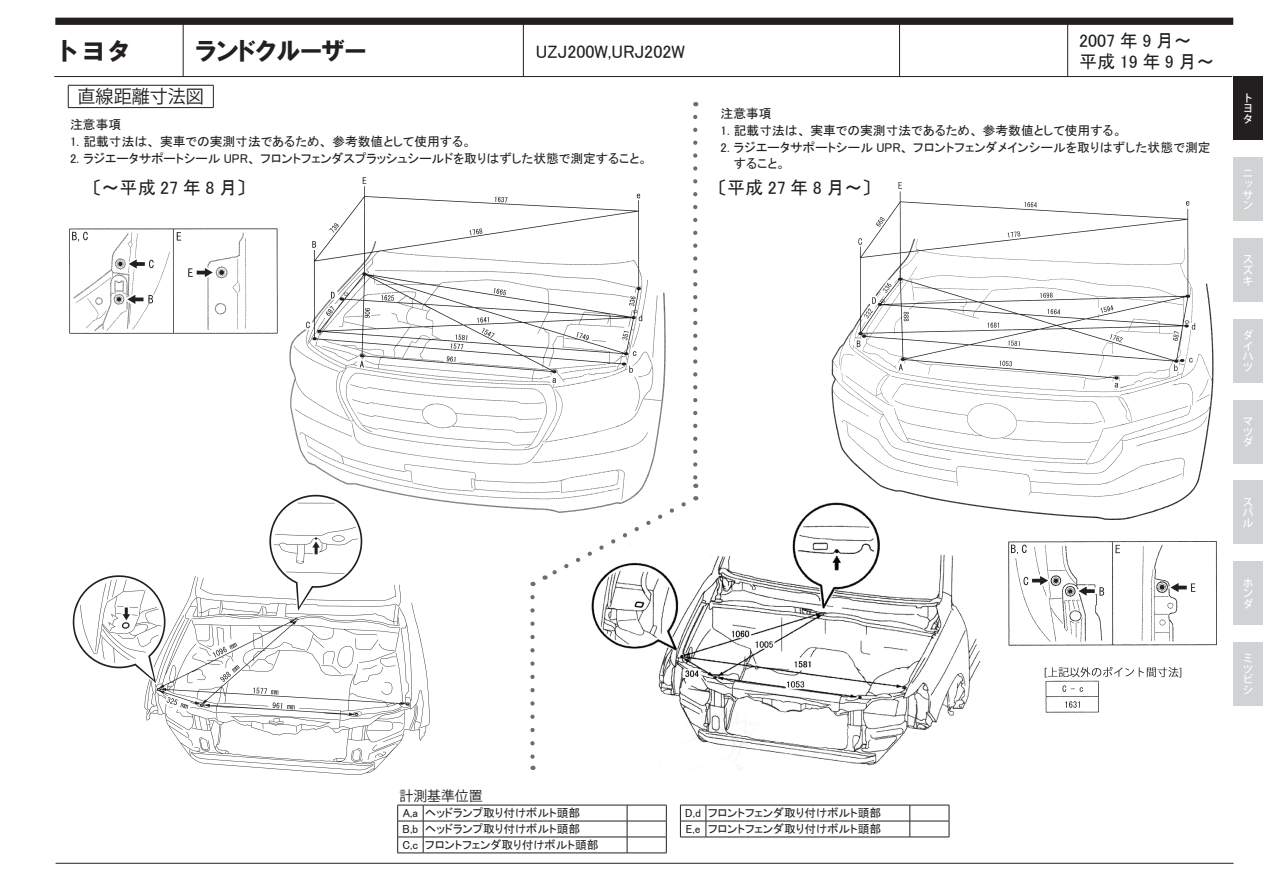
<style>
.page{position:relative;width:1263px;height:893px;background:#fff}
.page>*{position:absolute;margin:0;border:0;box-sizing:border-box;transform-origin:0 0}
.t1{font:25.5px "HGP Soei Kakugothic UB";color:#231f20}
.t2{font:25.5px "HG Soei Kakugothic UB";color:#231f20}
.t3{font:18px/20.2px "MS P Gothic";color:#231f20}
.t4{font:18px "Koz Go Pro";color:#231f20}
.t5{font:13.8px "Koz Go Pro";color:#231f20}
.t6{font:12.75px "MS P Gothic";color:#231f20}
.t7{font:11.7px "MS P Gothic";color:#231f20}
.t8{font:500 10.65px/10.6px "Koz Go Pro";color:#fff;text-align:justify}
</style>
<div class="page">
<div style="left:55px;top:18px;width:1178px;height:7px;background:#231f20"></div>
<hr style="left:56px;top:863px;width:1177px;height:1px;background:#231f20">
<hr style="left:183px;top:21px;width:1px;height:56px;background:#231f20">
<hr style="left:523px;top:21px;width:1px;height:56px;background:#231f20">
<hr style="left:899px;top:21px;width:1px;height:56px;background:#231f20">
<hr style="left:1067px;top:21px;width:1px;height:56px;background:#231f20">
<hr style="left:54px;top:76px;width:1178px;height:1px;background:#231f20">
<div style="left:1233px;top:319px;width:30px;height:64px;background:#d1d2d4"></div>
<div style="left:1233px;top:400px;width:30px;height:63px;background:#d1d2d4"></div>
<div style="left:1233px;top:481px;width:30px;height:63px;background:#d1d2d4"></div>
<div style="left:1233px;top:77px;width:30px;height:63px;background:#231f20"></div>
<div style="left:1233px;top:157px;width:30px;height:64px;background:#d1d2d4"></div>
<div style="left:1233px;top:238px;width:30px;height:64px;background:#d1d2d4"></div>
<div style="left:1233px;top:561px;width:30px;height:64px;background:#d1d2d4"></div>
<div style="left:1233px;top:642px;width:30px;height:64px;background:#d1d2d4"></div>
<hr style="left:68px;top:85px;width:146px;height:1px;background:#231f20">
<svg style="left:68px;top:85px;width:1px;height:22px"></svg>
<svg style="left:213px;top:85px;width:1px;height:22px"></svg>
<hr style="left:68px;top:107px;width:146px;height:1px;background:#231f20">
<img style="left:69px;top:228px;width:209px;height:106px">
<svg style="left:530px;top:597px;width:5px;height:173px"></svg>
<img style="left:1008px;top:541px;width:209px;height:172px">
<img style="left:591px;top:499px;width:390px;height:271px">
<img style="left:72px;top:508px;width:358px;height:267px">
<img style="left:827px;top:182px;width:387px;height:346px">
<svg style="left:693px;top:117px;width:4px;height:371px"></svg>
<svg style="left:544px;top:499px;width:145px;height:81px"></svg>
<img style="left:283px;top:177px;width:390px;height:341px">
<hr style="left:423px;top:805px;width:204px;height:1px;background:#231f20">
<hr style="left:627px;top:805px;width:39px;height:1px;background:#231f20">
<hr style="left:423px;top:821px;width:204px;height:1px;background:#231f20">
<hr style="left:627px;top:821px;width:39px;height:1px;background:#231f20">
<hr style="left:423px;top:837px;width:204px;height:1px;background:#231f20">
<hr style="left:627px;top:837px;width:39px;height:1px;background:#231f20">
<svg style="left:627px;top:805px;width:1px;height:48px"></svg>
<svg style="left:666px;top:805px;width:1px;height:48px"></svg>
<svg style="left:397px;top:805px;width:27px;height:49px"></svg>
<hr style="left:423px;top:853px;width:204px;height:1px;background:#231f20">
<hr style="left:627px;top:853px;width:39px;height:1px;background:#231f20">
<hr style="left:706px;top:805px;width:204px;height:1px;background:#231f20">
<hr style="left:910px;top:805px;width:39px;height:1px;background:#231f20">
<hr style="left:706px;top:821px;width:204px;height:1px;background:#231f20">
<hr style="left:910px;top:821px;width:39px;height:1px;background:#231f20">
<svg style="left:909px;top:805px;width:1px;height:32px"></svg>
<svg style="left:949px;top:805px;width:1px;height:32px"></svg>
<svg style="left:680px;top:805px;width:27px;height:33px"></svg>
<hr style="left:706px;top:837px;width:204px;height:1px;background:#231f20">
<hr style="left:910px;top:837px;width:39px;height:1px;background:#231f20">
<h1 class="t2" style="left:55px;top:38px;width:78px">トヨタ</h1>
<h1 class="t1" style="left:196px;top:38px;width:172px">ランドクルーザー</h1>
<h2 class="t3" style="left:1079px;top:31px;width:137px">2007 年 9 月～<br>平成19年9月～</h2>
<h2 class="t3" style="left:536px;top:41px;width:151px">UZJ200W,URJ202W</h2>
<p class="t4" style="left:78px;top:85px;width:128px">直線距離寸法図</p>
<p class="t6" style="left:721px;top:107px;width:53px">注意事項</p>
<p class="t6" style="left:721px;top:124px;width:403px">1. 記載寸法は、実車での実測寸法であるため、参考数値として使用する。</p>
<p class="t6" style="left:721px;top:141px;width:492px">2. ラジエータサポートシール UPR、フロントフェンダメインシールを取りはずした状態で測定</p>
<p class="t6" style="left:734px;top:157px;width:53px">すること。</p>
<p class="t6" style="left:70px;top:118px;width:53px">注意事項</p>
<p class="t6" style="left:70px;top:135px;width:403px">1. 記載寸法は、実車での実測寸法であるため、参考数値として使用する。</p>
<p class="t6" style="left:70px;top:152px;width:579px">2. ラジエータサポートシール UPR、フロントフェンダスプラッシュシールドを取りはずした状態で測定すること。</p>
<p class="t3" style="left:92px;top:177px;width:155px">〔～平成 27 年 8 月〕</p>
<p class="t3" style="left:718px;top:177px;width:155px">〔平成 27 年 8 月～〕</p>
<p class="t8" style="left:1243px;top:93px;width:10px">トヨタ</p>
<p class="t8" style="left:1243px;top:169px;width:11px">ニッサン</p>
<p class="t8" style="left:1243px;top:255px;width:12px">スズキ</p>
<p class="t8" style="left:1243px;top:330px;width:12px">ダイハツ</p>
<p class="t8" style="left:1243px;top:416px;width:12px">マツダ</p>
<p class="t8" style="left:1243px;top:497px;width:12px">スバル</p>
<p class="t8" style="left:1243px;top:578px;width:12px">ホンダ</p>
<p class="t8" style="left:1243px;top:653px;width:12px;text-align:left">ミツビシ</p>
<p class="t5" style="left:400px;top:787px;width:84px">計測基準位置</p>
<p class="t7" style="left:403px;top:807px;width:17px">A,a</p>
<p class="t7" style="left:425px;top:807px;width:156px">ヘッドランプ取り付けボルト頭部</p>
<p class="t7" style="left:403px;top:823px;width:17px">B,b</p>
<p class="t7" style="left:425px;top:823px;width:156px">ヘッドランプ取り付けボルト頭部</p>
<p class="t7" style="left:402px;top:839px;width:17px">C,c</p>
<p class="t7" style="left:425px;top:839px;width:175px">フロントフェンダ取り付けボルト頭部</p>
<p class="t7" style="left:685px;top:807px;width:17px">D,d</p>
<p class="t7" style="left:708px;top:807px;width:175px">フロントフェンダ取り付けボルト頭部</p>
<p class="t7" style="left:686px;top:823px;width:16px">E,e</p>
<p class="t7" style="left:708px;top:823px;width:175px">フロントフェンダ取り付けボルト頭部</p>
</div>
